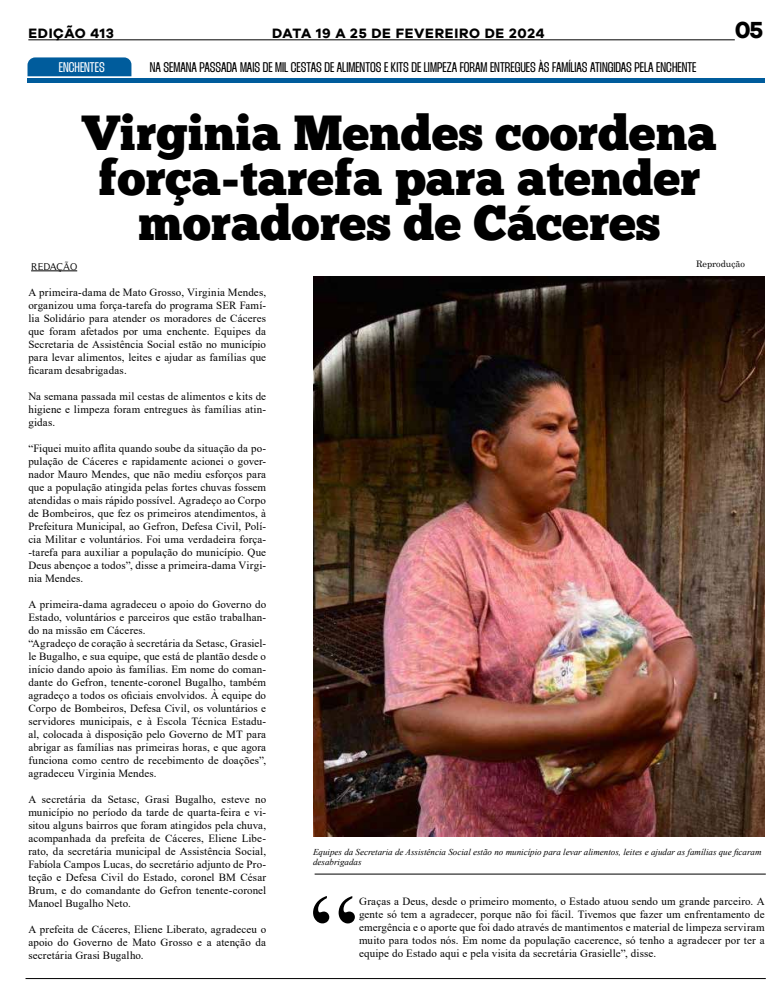
<style>
.page{position:relative;width:780px;height:993px;background:#fff}
.page>*{position:absolute;margin:0;border:0;box-sizing:border-box;transform-origin:0 0}
.t1{font:109.2px "Times New Roman";color:#000}
.t2{font:49px/45.2px "Chunk Five Ex";color:#000;text-align:center}
.t3{font:700 24px "Galyon";color:#000}
.t4{font:900 14px "Thunder";color:#000}
.t5{font:700 14px "Galyon";letter-spacing:.05em;color:#000}
.t6{font:900 14px "Thunder";color:#fff}
.t7{font:11px/13px "Times New Roman";letter-spacing:.01em;color:#000;text-align:justify}
.t8{font:10px "Timeless";color:#000}
.t9{font:italic 9px/10.8px "Times New Roman";color:#000}
.t10{font:9px "Century";color:#000}
</style>
<div class="page">
<hr style="left:28px;top:39px;width:706px;height:1px;background:#000">
<hr style="left:31px;top:270px;width:46px;height:1px;background:#000">
<hr style="left:314px;top:873px;width:451px;height:1px;background:#000">
<hr style="left:26px;top:977px;width:739px;height:1px;background:#000">
<div style="left:27px;top:78px;width:737px;height:5px;background:#005c9c"></div>
<svg style="left:27px;top:57px;width:104px;height:19px;background:#0a629f"></svg>
<img style="left:313px;top:277px;width:451px;height:559px">
<p class="t5" style="left:28px;top:24px;width:87px">EDIÇÃO 413</p>
<p class="t5" style="left:272px;top:24px;width:274px">DATA 19 A 25 DE FEVEREIRO DE 2024</p>
<h3 class="t3" style="left:734px;top:15px;width:30px">05</h3>
<p class="t6" style="left:59px;top:59px;width:47px">ENCHENTES</p>
<p class="t4" style="left:150px;top:59px;width:548px">NA SEMANA PASSADA MAIS DE MIL CESTAS DE ALIMENTOS E KITS DE LIMPEZA FORAM ENTREGUES ÀS FAMÍLIAS ATINGIDAS PELA ENCHENTE</p>
<h2 class="t2" style="left:82px;top:109px;width:636px">Virginia Mendes coordena força-tarefa para atender moradores de Cáceres</h2>
<p class="t8" style="left:31px;top:261px;width:48px">REDAÇÃO</p>
<p class="t7" style="left:28px;top:285px;width:239px">A primeira-dama de Mato Grosso, Virginia Mendes, organizou uma força-tarefa do programa SER Famí&shy;lia Solidário para atender os moradores de Cáceres que foram afetados por uma enchente. Equipes da Secretaria de Assistência Social estão no município para levar alimentos, leites e ajudar as famílias que ficaram desabrigadas.</p>
<p class="t7" style="left:28px;top:389px;width:239px">Na semana passada mil cestas de alimentos e kits de higiene e limpeza foram entregues às famílias atin&shy;gidas.</p>
<p class="t7" style="left:28px;top:441px;width:239px">“Fiquei muito aflita quando soube da situação da po&shy;pulação de Cáceres e rapidamente acionei o gover&shy;nador Mauro Mendes, que não mediu esforços para que a população atingida pelas fortes chuvas fossem atendidas o mais rápido possível. Agradeço ao Corpo de Bombeiros, que fez os primeiros atendimentos, à Prefeitura Municipal, ao Gefron, Defesa Civil, Polí&shy;cia Militar e voluntários. Foi uma verdadeira força--tarefa para auxiliar a população do município. Que Deus abençoe a todos”, disse a primeira-dama Virgi&shy;nia Mendes.</p>
<p class="t7" style="left:28px;top:597px;width:239px;text-align:left">A primeira-dama agradeceu o apoio do Governo do Estado, voluntários e parceiros que estão trabalhan&shy;do na missão em Cáceres.<br>“Agradeço de coração à secretária da Setasc, Grasiel&shy;le Bugalho, e sua equipe, que está de plantão desde o início dando apoio às famílias. Em nome do coman&shy;dante do Gefron, tenente-coronel Bugalho, também agradeço a todos os oficiais envolvidos. À equipe do Corpo de Bombeiros, Defesa Civil, os voluntários e servidores municipais, e à Escola Técnica Estadu&shy;al, colocada à disposição pelo Governo de MT para abrigar as famílias nas primeiras horas, e que agora funciona como centro de recebimento de doações”, agradeceu Virginia Mendes.</p>
<p class="t7" style="left:28px;top:792px;width:239px">A secretária da Setasc, Grasi Bugalho, esteve no município no período da tarde de quarta-feira e vi&shy;sitou alguns bairros que foram atingidos pela chuva, acompanhada da prefeita de Cáceres, Eliene Libe&shy;rato, da secretária municipal de Assistência Social, Fabíola Campos Lucas, do secretário adjunto de Pro&shy;teção e Defesa Civil do Estado, coronel BM César Brum, e do comandante do Gefron tenente-coronel Manoel Bugalho Neto.</p>
<p class="t7" style="left:28px;top:922px;width:239px">A prefeita de Cáceres, Eliene Liberato, agradeceu o apoio do Governo de Mato Grosso e a atenção da secretária Grasi Bugalho.</p>
<p class="t10" style="left:696px;top:256px;width:50px">Reprodução</p>
<p class="t9" style="left:313px;top:845px;width:450px">Equipes da Secretaria de Assistência Social estão no município para levar alimentos, leites e ajudar as famílias que ficaram desabrigadas</p>
<h1 class="t1" style="left:309px;top:856px;width:50px">“</h1>
<p class="t7" style="left:359px;top:894px;width:407px">Graças a Deus, desde o primeiro momento, o Estado atuou sendo um grande parceiro. A gente só tem a agradecer, porque não foi fácil. Tivemos que fazer um enfrentamento de emergência e o aporte que foi dado através de mantimentos e material de limpeza serviram muito para todos nós. Em nome da população cacerence, só tenho a agradecer por ter a equipe do Estado aqui e pela visita da secretária Grasielle”, disse.</p>
</div>
